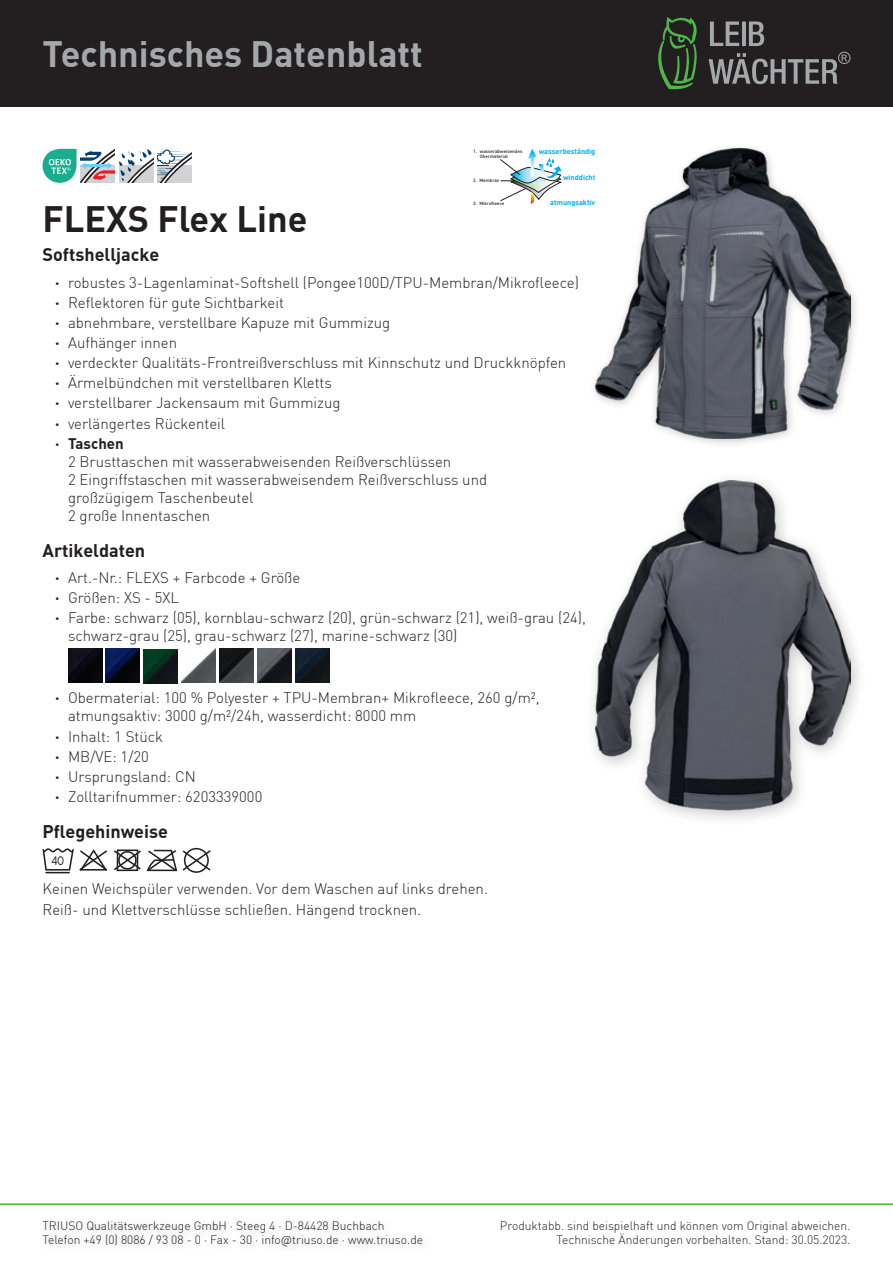
<style>
.page{position:relative;width:893px;height:1263px;background:#fff}
.page>*{position:absolute;margin:0;border:0;box-sizing:border-box;transform-origin:0 0}
.t1{font:700 36px "DIN Pro";color:#a4a8aa}
.t2{font:700 36px "DIN Pro";color:#231f20}
.t3{font:700 18px "DIN Pro";color:#231f20}
.t4{font:300 15px/20.1px "DIN Pro";color:#231f20}
.t5{font:12.45px "Big Smalls";color:#231f20;scale:.83 1}
.t6{font:300 12px/14.4px "DIN Pro";color:#231f20}
.t7{font:700 7.35px "DIN Pro";color:#00aeef}
.t8{font:500 4.65px/5.1px "DIN Pro";color:#231f20}
.t9{font:500 4.5px "DIN Pro";color:#231f20;scale:1.04 1}
.s1{font-weight:700}
</style>
<div class="page">
<div style="left:37px;top:1213px;width:395px;height:43px;background:#fbfbfb"></div>
<div style="left:0;top:0;width:893px;height:106px;background:#231f20"></div>
<svg style="left:658px;top:17px;width:39px;height:72px"></svg>
<svg style="left:709px;top:22px;width:141px;height:62px"></svg>
<hr style="left:0;top:1203px;width:893px;height:2px;background:#4cb849">
<div style="left:584px;top:470px;width:283px;height:357px;background:#231f20;opacity:.25"></div>
<img style="left:595px;top:481px;width:255px;height:330px">
<img style="left:68px;top:649px;width:34px;height:34px">
<img style="left:106px;top:649px;width:34px;height:34px">
<img style="left:144px;top:649px;width:34px;height:34px">
<img style="left:182px;top:649px;width:34px;height:34px">
<img style="left:219px;top:649px;width:34px;height:34px">
<img style="left:257px;top:649px;width:34px;height:34px">
<img style="left:295px;top:649px;width:34px;height:34px">
<svg style="left:43px;top:848px;width:168px;height:25px"></svg>
<img style="left:595px;top:149px;width:255px;height:289px">
<svg style="left:43px;top:149px;width:148px;height:34px"></svg>
<svg style="left:500px;top:149px;width:62px;height:55px"></svg>
<h1 class="t1" style="left:43px;top:30px;width:382px">Technisches Datenblatt</h1>
<p class="t7" style="left:539px;top:147px;width:58px">wasserbeständig</p>
<p class="t7" style="left:563px;top:173px;width:34px">winddicht</p>
<p class="t7" style="left:550px;top:197px;width:47px">atmungsaktiv</p>
<p class="t8" style="left:480px;top:149px;width:44px;text-indent:-7px">1. wasserabweisendes<br>Obermaterial</p>
<p class="t8" style="left:473px;top:178px;width:28px">2. Membran</p>
<p class="t9" style="left:473px;top:200px;width:31px">3. Mikrofleece</p>
<h1 class="t2" style="left:43px;top:195px;width:266px">FLEXS Flex Line</h1>
<p class="t3" style="left:43px;top:243px;width:118px">Softshelljacke</p>
<p class="t4" style="left:55px;top:272px;width:525px"><span class="s1">ˁ</span> robustes 3-Lagenlaminat-Softshell (Pongee100D/TPU-Membran/Mikrofleece) <span class="s1">ˁ</span> Reflektoren für gute Sichtbarkeit<br><span class="s1">ˁ</span> abnehmbare, verstellbare Kapuze mit Gummizug<br><span class="s1">ˁ</span> Aufhänger innen<br><span class="s1">ˁ</span> verdeckter Qualitäts-Frontreißverschluss mit Kinnschutz und Druckknöpfen<br><span class="s1">ˁ</span> Ärmelbündchen mit verstellbaren Kletts<br><span class="s1">ˁ</span> verstellbarer Jackensaum mit Gummizug<br><span class="s1">ˁ</span> verlängertes Rückenteil<br><span class="s1">ˁ Taschen</span></p>
<p class="t4" style="left:68px;top:452px;width:421px;line-height:18px">2 Brusttaschen mit wasserabweisenden Reißverschlüssen<br>2 Eingriffstaschen mit wasserabweisendem Reißverschluss und großzügigem Taschenbeutel<br>2 große Innentaschen</p>
<p class="t3" style="left:43px;top:538px;width:104px">Artikeldaten</p>
<p class="t4" style="left:55px;top:567px;width:532px"><span class="s1">ˁ</span> Art.-Nr.: FLEXS + Farbcode + Größe<br><span class="s1">ˁ</span> Größen: XS - 5XL<br><span class="s1">ˁ</span> Farbe: schwarz (05), kornblau-schwarz (20), grün-schwarz (21), weiß-grau (24),</p>
<p class="t4" style="left:68px;top:626px;width:391px">schwarz-grau (25), grau-schwarz (27), marine-schwarz (30)</p>
<p class="t4" style="left:68px;top:689px;width:473px;line-height:18px;text-indent:-13px"><span class="s1">ˁ</span> Obermaterial: 100 % Polyester + TPU-Membran+ Mikrofleece, 260 g/m², atmungsaktiv: 3000 g/m²/24h, wasserdicht: 8000 mm</p>
<p class="t4" style="left:55px;top:726px;width:209px"><span class="s1">ˁ</span> Inhalt: 1 Stück<br><span class="s1">ˁ</span> MB/VE: 1/20<br><span class="s1">ˁ</span> Ursprungsland: CN<br><span class="s1">ˁ</span> Zolltarifnummer: 6203339000</p>
<p class="t3" style="left:43px;top:819px;width:127px">Pflegehinweise</p>
<p class="t5" style="left:52px;top:853px;width:17px">40</p>
<p class="t4" style="left:43px;top:878px;width:447px;line-height:21px">Keinen Weichspüler verwenden. Vor dem Waschen auf links drehen.<br>Reiß- und Klettverschlüsse schließen. Hängend trocknen.</p>
<p class="t6" style="left:43px;top:1218px;width:382px">TRIUSO Qualitätswerkzeuge GmbH · Steeg 4 · D-84428 Buchbach<br>Telefon +49 (0) 8086 / 93 08 - 0 · Fax - 30 · info@triuso.de · www.triuso.de</p>
<p class="t6" style="left:500px;top:1218px;width:352px;text-align:right">Produktabb. sind beispielhaft und können vom Original abweichen.<br>Technische Änderungen vorbehalten. Stand: 30.05.2023.</p>
</div>
